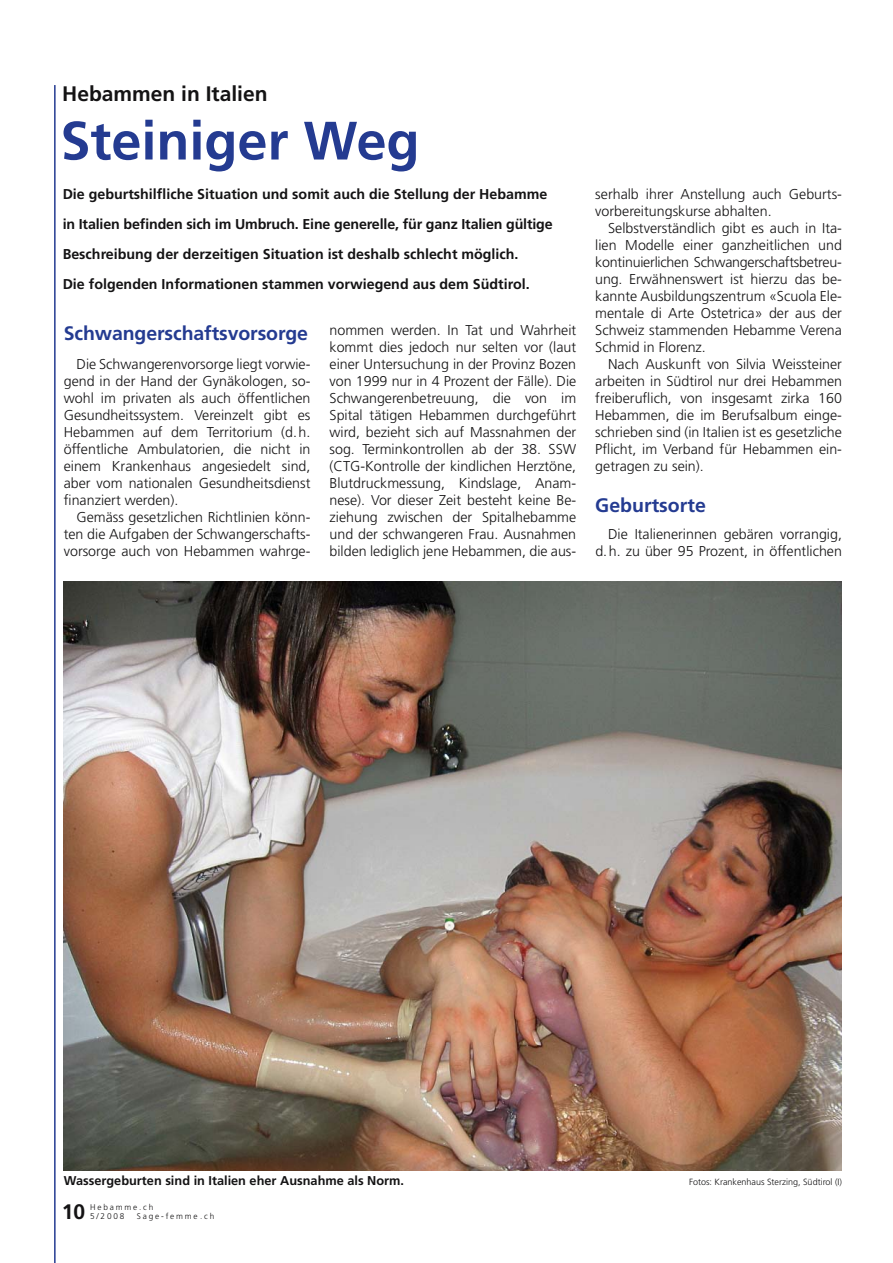
<style>
.page{position:relative;width:893px;height:1263px;background:#fff}
.page>*{position:absolute;margin:0;border:0;box-sizing:border-box;transform-origin:0 0}
.t1{font:700 54px "Frutiger";color:#243b91}
.t2{font:700 21px "Frutiger";color:#141314}
.t3{font:700 19.5px "Frutiger";letter-spacing:-.005em;color:#243b91}
.t4{font:300 14.25px/17px "Frutiger";color:#141314;text-align:justify}
.t5{font:700 14.25px/30px "Frutiger";color:#141314}
.t6{font:700 12.75px "Frutiger";color:#141314}
.t7{font:300 9px "Frutiger";color:#141314}
.t8{font:300 8.25px/9px "Frutiger";letter-spacing:.22em;color:#141314}
</style>
<div class="page">
<hr style="left:54px;top:85px;width:2px;height:1178px;background:#243b91">
<img style="left:64px;top:581px;width:778px;height:590px">
<h2 class="t2" style="left:62px;top:85px;width:207px">Hebammen in Italien</h2>
<h1 class="t1" style="left:60px;top:119px;width:361px">Steiniger Weg</h1>
<p class="t5" style="left:63px;top:180px;width:492px">Die geburtshilfliche Situation und somit auch die Stellung der Hebamme in Italien befinden sich im Umbruch. Eine generelle, für ganz Italien gültige Beschreibung der derzeitigen Situation ist deshalb schlecht möglich.<br>Die folgenden Informationen stammen vorwiegend aus dem Südtirol.</p>
<h3 class="t3" style="left:64px;top:325px;width:246px">Schwangerschaftsvorsorge</h3>
<p class="t4" style="left:64px;top:357px;width:248px;text-indent:13px">Die Schwangerenvorsorge liegt vorwie&shy;gend in der Hand der Gynäkologen, so&shy;wohl im privaten als auch öffentlichen Gesundheitssystem. Vereinzelt gibt es Hebammen auf dem Territorium (d.h. öffentliche Ambulatorien, die nicht in einem Krankenhaus angesiedelt sind, aber vom nationalen Gesundheitsdienst finanziert werden).</p>
<p class="t4" style="left:64px;top:510px;width:248px;text-indent:13px">Gemäss gesetzlichen Richtlinien könn&shy;ten die Aufgaben der Schwangerschafts&shy;vorsorge auch von Hebammen wahrge-</p>
<p class="t4" style="left:330px;top:323px;width:248px">nommen werden. In Tat und Wahrheit kommt dies jedoch nur selten vor (laut einer Untersuchung in der Provinz Bozen von 1999 nur in 4 Prozent der Fälle). Die Schwangerenbetreuung, die von im Spital tätigen Hebammen durchgeführt wird, bezieht sich auf Massnahmen der sog. Terminkontrollen ab der 38. SSW (CTG-Kontrolle der kindlichen Herztöne, Blutdruckmessung, Kindslage, Anam&shy;nese). Vor dieser Zeit besteht keine Be&shy;ziehung zwischen der Spitalhebamme und der schwangeren Frau. Ausnahmen bilden lediglich jene Hebammen, die aus-</p>
<p class="t4" style="left:595px;top:186px;width:248px">serhalb ihrer Anstellung auch Geburts&shy;vorbereitungskurse abhalten.</p>
<p class="t4" style="left:595px;top:220px;width:248px;text-indent:13px">Selbstverständlich gibt es auch in Ita&shy;lien Modelle einer ganzheitlichen und kontinuierlichen Schwangerschaftsbetreu&shy;ung. Erwähnenswert ist hierzu das be&shy;kannte Ausbildungszentrum «Scuola Ele&shy;mentale di Arte Ostetrica» der aus der Schweiz stammenden Hebamme Verena Schmid in Florenz.</p>
<p class="t4" style="left:595px;top:357px;width:248px;text-indent:13px">Nach Auskunft von Silvia Weissteiner arbeiten in Südtirol nur drei Hebammen freiberuflich, von insgesamt zirka 160<br>Hebammen, die im Berufsalbum einge&shy;schrieben sind (in Italien ist es gesetzliche Pflicht, im Verband für Hebammen ein&shy;getragen zu sein).</p>
<h3 class="t3" style="left:595px;top:497px;width:112px">Geburtsorte</h3>
<p class="t4" style="left:595px;top:527px;width:248px;text-align:right">Die Italienerinnen gebären vorrangig, d.h. zu über 95 Prozent, in öffentlichen</p>
<p class="t6" style="left:64px;top:1176px;width:342px">Wassergeburten sind in Italien eher Ausnahme als Norm.</p>
<p class="t7" style="left:689px;top:1179px;width:154px">Fotos: Krankenhaus Sterzing, Südtirol (I)</p>
<h2 class="t2" style="left:62px;top:1203px;width:25px">10</h2>
<p class="t8" style="left:90px;top:1204px;width:65px">Hebamme.ch<br>5/2008</p>
<p class="t8" style="left:137px;top:1213px;width:79px">Sage-femme.ch</p>
</div>
